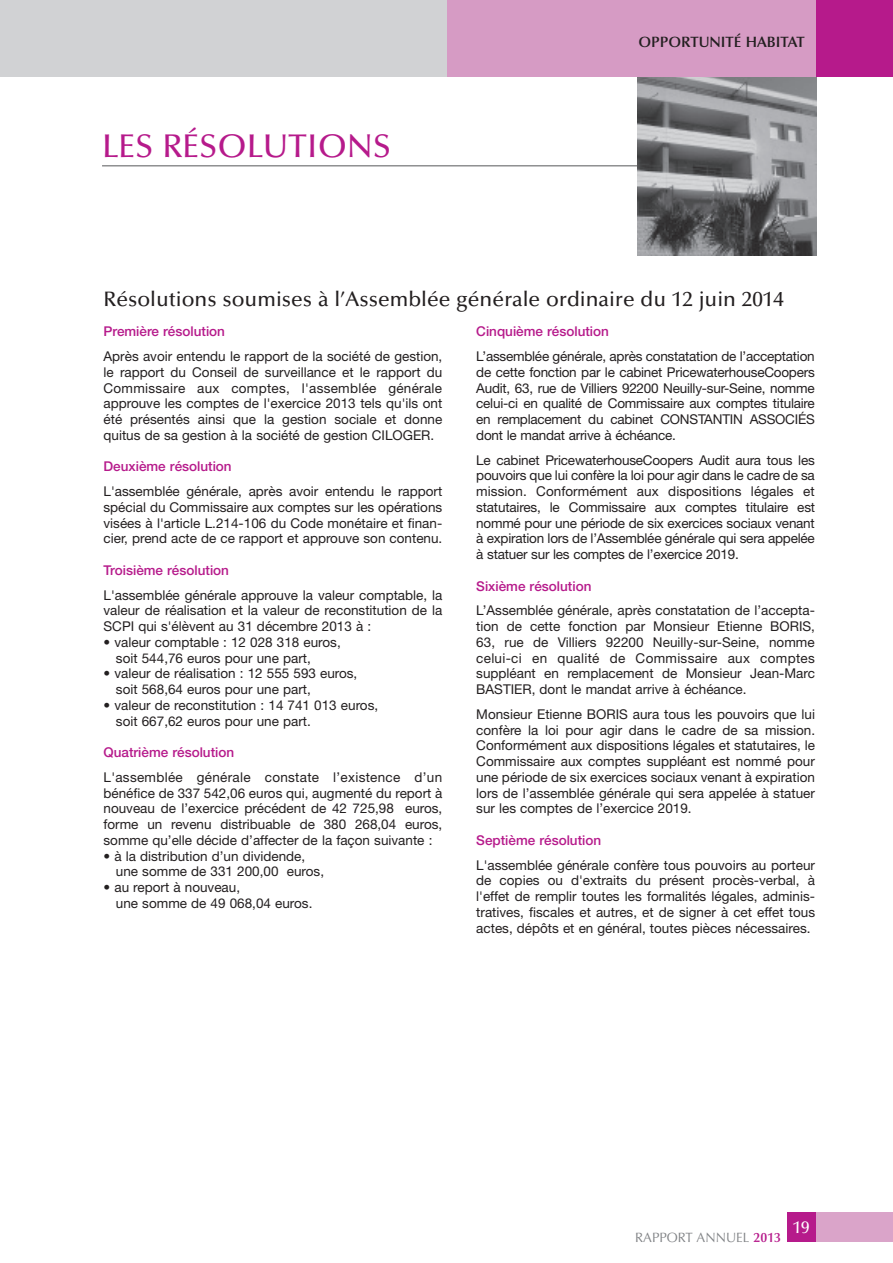
<style>
.page{position:relative;width:893px;height:1263px;background:#fff}
.page>*{position:absolute;margin:0;border:0;box-sizing:border-box;transform-origin:0 0}
.t1{font:500 33px "Optima";color:#b61a8b}
.t2{font:500 21px "Optima";color:#231f20}
.t3{font:500 17.25px "Optima";color:#fff}
.t4{font:600 15px "Optima";color:#231f20}
.t5{font:13.5px/15.8px "Helvetica Neue";color:#231f20;text-align:justify}
.t6{font:500 13.5px "Helvetica Neue";color:#b61a8b}
.t7{font:13.5px "Optima";color:#808285}
.s1{font-weight:600;color:#b61a8b}
</style>
<div class="page">
<img style="left:638px;top:77px;width:178px;height:178px">
<hr style="left:102px;top:165px;width:536px;height:1px;background:#57585a">
<div style="left:787px;top:1212px;width:29px;height:30px;background:#b61a8b"></div>
<div style="left:816px;top:1212px;width:77px;height:30px;background:#daa4c9"></div>
<div style="left:446px;top:0;width:370px;height:77px;background:#d69bc4"></div>
<div style="left:0;top:0;width:446px;height:77px;background:#d1d2d4"></div>
<div style="left:816px;top:0;width:77px;height:77px;background:#b61a8b"></div>
<h1 class="t1" style="left:102px;top:133px;width:290px">LES RÉSOLUTIONS</h1>
<p class="t4" style="left:638px;top:36px;width:168px">OPPORTUNITÉ HABITAT</p>
<h2 class="t2" style="left:104px;top:291px;width:682px">Résolutions soumises à l’Assemblée générale ordinaire du 12 juin 2014</h2>
<p class="t6" style="left:104px;top:327px;width:123px">Première résolution</p>
<p class="t5" style="left:104px;top:350px;width:340px">Après avoir entendu le rapport de la société de gestion, le rapport du Conseil de surveillance et le rapport du Commissaire aux comptes, l'assemblée générale approuve les comptes de l'exercice 2013 tels qu'ils ont été présentés ainsi que la gestion sociale et donne quitus de sa gestion à la société de gestion CILOGER.</p>
<p class="t6" style="left:104px;top:462px;width:130px">Deuxième résolution</p>
<p class="t5" style="left:104px;top:485px;width:340px">L'assemblée générale, après avoir entendu le rapport spécial du Commissaire aux comptes sur les opérations visées à l'article L.214-106 du Code monétaire et finan&shy;cier, prend acte de ce rapport et approuve son contenu.</p>
<p class="t6" style="left:104px;top:565px;width:127px">Troisième résolution</p>
<p class="t5" style="left:104px;top:588px;width:340px">L'assemblée générale approuve la valeur comptable, la valeur de réalisation et la valeur de reconstitution de la SCPI qui s'élèvent au 31 décembre 2013 à :</p>
<p class="t5" style="left:116px;top:635px;width:226px;text-indent:-12px">• valeur comptable : 12 028 318 euros, soit 544,76 euros pour une part,</p>
<p class="t5" style="left:116px;top:667px;width:243px;text-indent:-12px">• valeur de réalisation : 12 555 593 euros, soit 568,64 euros pour une part,</p>
<p class="t5" style="left:116px;top:698px;width:264px;text-indent:-12px">• valeur de reconstitution : 14 741 013 euros, soit 667,62 euros pour une part.</p>
<p class="t6" style="left:104px;top:747px;width:132px">Quatrième résolution</p>
<p class="t5" style="left:104px;top:770px;width:340px">L'assemblée générale constate l’existence d’un bénéfice de 337 542,06 euros qui, augmenté du report à nouveau de l’exercice précédent de 42 725,98 euros, forme un revenu distribuable de 380 268,04 euros, somme qu’elle décide d’affecter de la façon suivante :</p>
<p class="t5" style="left:116px;top:849px;width:210px;text-indent:-12px">• à la distribution d’un dividende, une somme de 331 200,00 euros,</p>
<p class="t5" style="left:116px;top:881px;width:198px;text-indent:-12px">• au report à nouveau,<br>une somme de 49 068,04 euros.</p>
<p class="t6" style="left:476px;top:327px;width:134px">Cinquième résolution</p>
<p class="t5" style="left:476px;top:350px;width:340px">L’assemblée générale, après constatation de l’acceptation de cette fonction par le cabinet PricewaterhouseCoopers Audit, 63, rue de Villiers 92200 Neuilly-sur-Seine, nomme celui-ci en qualité de Commissaire aux comptes titulaire en remplacement du cabinet CONSTANTIN ASSOCIÉS dont le mandat arrive à échéance.</p>
<p class="t5" style="left:476px;top:453px;width:340px">Le cabinet PricewaterhouseCoopers Audit aura tous les pouvoirs que lui confère la loi pour agir dans le cadre de sa mission. Conformément aux dispositions légales et statutaires, le Commissaire aux comptes titulaire est nommé pour une période de six exercices sociaux venant à expiration lors de l’Assemblée générale qui sera appelée à statuer sur les comptes de l’exercice 2019.</p>
<p class="t6" style="left:476px;top:581px;width:117px">Sixième résolution</p>
<p class="t5" style="left:476px;top:604px;width:340px">L’Assemblée générale, après constatation de l’accepta&shy;tion de cette fonction par Monsieur Etienne BORIS, 63, rue de Villiers 92200 Neuilly-sur-Seine, nomme celui-ci en qualité de Commissaire aux comptes suppléant en remplacement de Monsieur Jean-Marc BASTIER, dont le mandat arrive à échéance.</p>
<p class="t5" style="left:476px;top:707px;width:340px">Monsieur Etienne BORIS aura tous les pouvoirs que lui confère la loi pour agir dans le cadre de sa mission.<br>Conformément aux dispositions légales et statutaires, le Commissaire aux comptes suppléant est nommé pour une période de six exercices sociaux venant à expiration lors de l’assemblée générale qui sera appelée à statuer sur les comptes de l’exercice 2019.</p>
<p class="t6" style="left:476px;top:835px;width:126px">Septième résolution</p>
<p class="t5" style="left:476px;top:858px;width:340px">L'assemblée générale confère tous pouvoirs au porteur de copies ou d'extraits du présent procès-verbal, à l'effet de remplir toutes les formalités légales, adminis&shy;tratives, fiscales et autres, et de signer à cet effet tous actes, dépôts et en général, toutes pièces nécessaires.</p>
<p class="t7" style="left:635px;top:1232px;width:147px">RAPPORT ANNUEL <span class="s1">2013</span></p>
<p class="t3" style="left:793px;top:1220px;width:18px">19</p>
</div>
